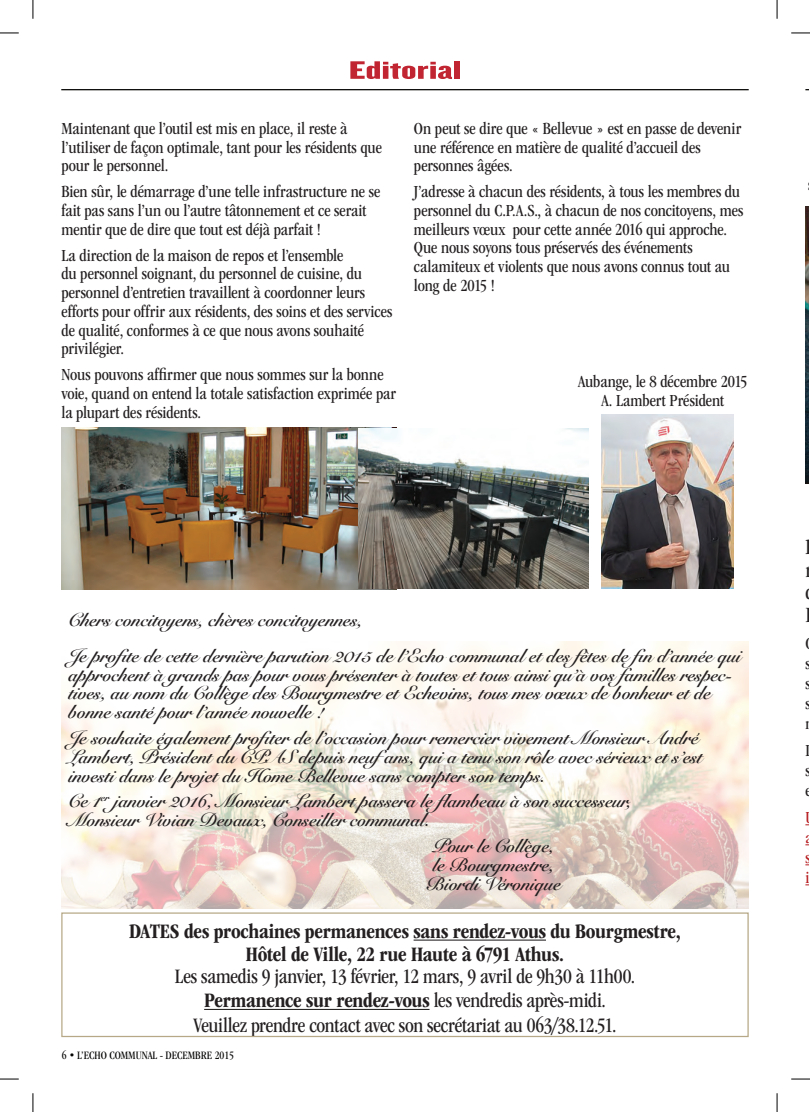
<style>
.page{position:relative;width:810px;height:1112px;background:#fff}
.page>*{position:absolute;margin:0;border:0;box-sizing:border-box;transform-origin:0 0}
.t1{font:26.25px "Knockout HTF68 Full Featherwt";color:#c12531;scale:2 1}
.t2{font:condensed 22.5px "ITC Garamond Std";color:#231f20}
.t3{font:condensed 21.25px/24.2px "ITC Garamond Std";letter-spacing:-.015em;color:#231f20;text-align:center}
.t4{font:700 condensed 21.25px/22.5px "ITC Garamond Std";letter-spacing:-.015em;color:#231f20;text-align:center}
.t5{font:700 18.75px/18.8px "Snell Roundhand";letter-spacing:-.01em;color:#231f20}
.t6{font:condensed 17.5px/18.8px "ITC Garamond Std";letter-spacing:-.005em;color:#231f20}
.t7{font:condensed 17.5px/20px "ITC Garamond Std";color:#b61c20}
.t8{font:condensed 11.75px "ITC Garamond Std";color:#040503}
.s1{font-weight:700}
</style>
<div class="page">
<img style="left:61px;top:641px;width:688px;height:267px">
<hr style="left:61px;top:89px;width:688px;height:1px;background:#040503">
<img style="left:806px;top:207px;width:3px;height:276px">
<img style="left:601px;top:414px;width:133px;height:174px">
<img style="left:61px;top:427px;width:335px;height:162px">
<img style="left:358px;top:428px;width:231px;height:160px">
<hr style="left:414px;top:939px;width:132px;height:1px;background:#231f20">
<hr style="left:204px;top:1008px;width:225px;height:1px;background:#231f20">
<div style="left:61px;top:912px;width:688px;height:124px;border:1px solid #b7a887"></div>
<svg style="left:0;top:32px;width:19px;height:2px"></svg>
<svg style="left:791px;top:32px;width:19px;height:2px"></svg>
<svg style="left:0;top:1078px;width:19px;height:1px"></svg>
<svg style="left:791px;top:1078px;width:19px;height:1px"></svg>
<svg style="left:32px;top:0;width:2px;height:19px"></svg>
<svg style="left:32px;top:1093px;width:2px;height:18px"></svg>
<svg style="left:776px;top:0;width:2px;height:19px"></svg>
<svg style="left:776px;top:1093px;width:2px;height:18px"></svg>
<h1 class="t1" style="left:349px;top:57px;width:58px">Editorial</h1>
<p class="t6" style="left:62px;top:119px;width:322px">Maintenant que l’outil est mis en place, il reste à l’utiliser de façon optimale, tant pour les résidents que pour le personnel.</p>
<p class="t6" style="left:62px;top:182px;width:320px">Bien sûr, le démarrage d’une telle infrastructure ne se fait pas sans l’un ou l’autre tâtonnement et ce serait mentir que de dire que tout est déjà parfait !</p>
<p class="t6" style="left:62px;top:246px;width:332px">La direction de la maison de repos et l’ensemble<br>du personnel soignant, du personnel de cuisine, du personnel d’entretien travaillent à coordonner leurs efforts pour offrir aux résidents, des soins et des services de qualité, conformes à ce que nous avons souhaité privilégier.</p>
<p class="t6" style="left:62px;top:365px;width:336px">Nous pouvons affirmer que nous sommes sur la bonne voie, quand on entend la totale satisfaction exprimée par la plupart des résidents.</p>
<p class="t6" style="left:414px;top:119px;width:329px">On peut se dire que « Bellevue » est en passe de devenir une référence en matière de qualité d’accueil des personnes âgées.</p>
<p class="t6" style="left:414px;top:182px;width:331px">J’adresse à chacun des résidents, à tous les membres du personnel du C.P.A.S., à chacun de nos concitoyens, mes meilleurs vœux pour cette année 2016 qui approche.<br>Que nous soyons tous préservés des événements calamiteux et violents que nous avons connus tout au long de 2015 !</p>
<p class="t6" style="left:578px;top:372px;width:171px;text-align:center">Aubange, le 8 décembre 2015<br>A. Lambert Président</p>
<p class="t5" style="left:68px;top:602px;width:674px;line-height:35.4px">Chers concitoyens, chères concitoyennes,<br>Je profite de cette dernière parution 2015 de l’Echo communal et des fêtes de fin d’année qui</p>
<p class="t5" style="left:68px;top:664px;width:666px">approchent à grands pas pour vous présenter à toutes et tous ainsi qu’à vos familles respec&shy;tives, au nom du Collège des Bourgmestre et Echevins, tous mes vœux de bonheur et de bonne santé pour l’année nouvelle !</p>
<p class="t5" style="left:68px;top:727px;width:636px">Je souhaite également profiter de l’occasion pour remercier vivement Monsieur André<br>Lambert, Président du CPAS depuis neufans, qui a tenu son rôle avec sérieux et s’est investi dans le projet du Home Bellevue sans compter son temps.</p>
<p class="t5" style="left:68px;top:791px;width:565px">Ce 1<sup>er</sup> janvier 2016, Monsieur Lambert passera le flambeau à son successeur,<br>Monsieur Vivian Devaux, Conseiller communal.</p>
<p class="t5" style="left:426px;top:835px;width:136px;text-align:center">Pour le Collège, le Bourgmestre,<br>Biordi Véronique</p>
<p class="t4" style="left:129px;top:919px;width:553px">DATES des prochaines permanences sans rendez-vous du Bourgmestre,<br>Hôtel de Ville, 22 rue Haute à 6791 Athus.</p>
<p class="t3" style="left:175px;top:964px;width:462px">Les samedis 9 janvier, 13 février, 12 mars, 9 avril de 9h30 à 11h00.<br><span class="s1">Permanence sur rendez-vous</span> les vendredis après-midi.<br>Veuillez prendre contact avec son secrétariat au 063/38.12.51.</p>
<p class="t8" style="left:62px;top:1048px;width:174px">6 • L’ECHO COMMUNAL - DECEMBRE 2015</p>
<p class="t2" style="left:805px;top:557px;width:9px">r</p>
<p class="t6" style="left:805px;top:633px;width:9px;line-height:20px">C s s s</p>
<p class="t6" style="left:805px;top:740px;width:9px;line-height:20px;text-align:justify">L s e</p>
<p class="t7" style="left:805px;top:807px;width:10px">U a s i</p>
</div>
